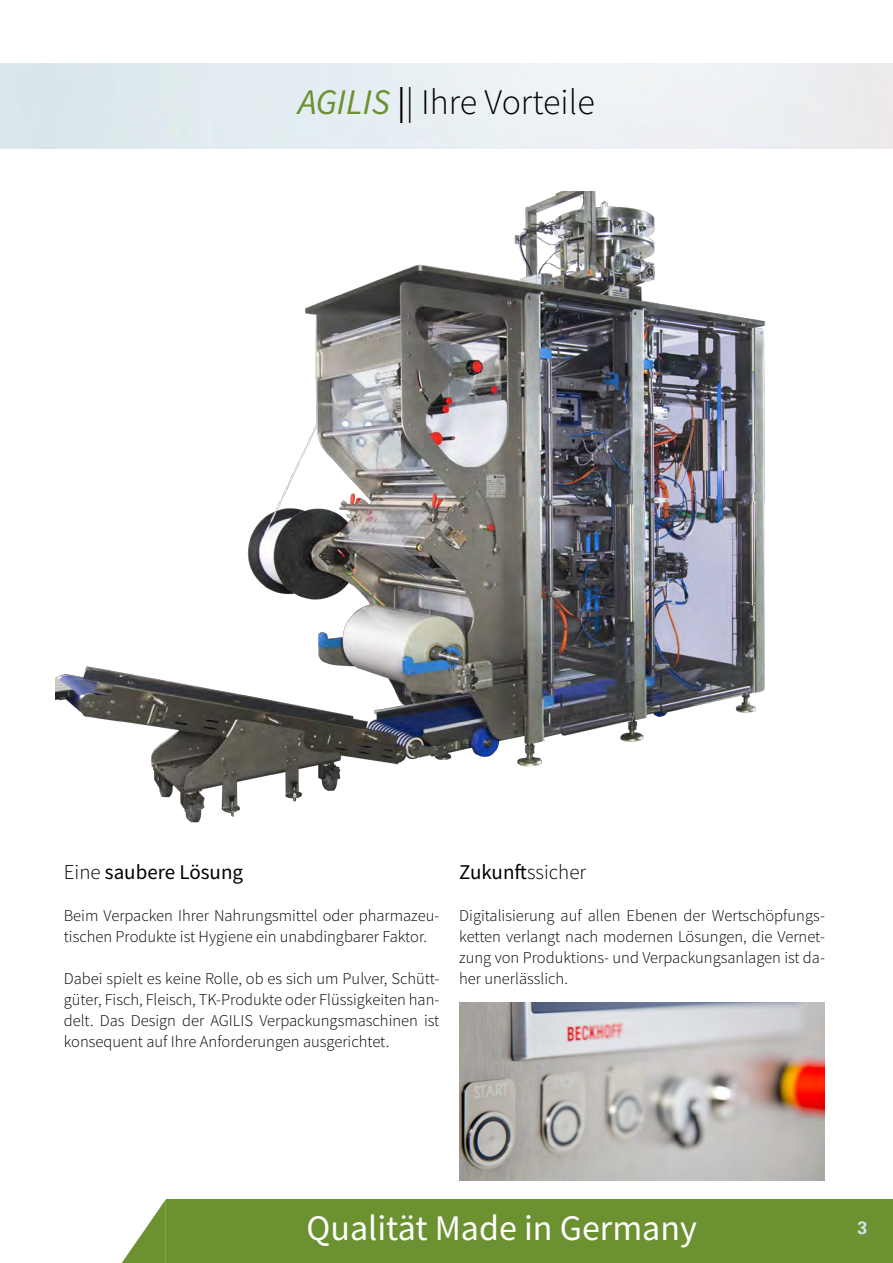
<style>
.page{position:relative;width:893px;height:1263px;background:#fff}
.page>*{position:absolute;margin:0;border:0;box-sizing:border-box;transform-origin:0 0}
.t1{font:36px "Source Sans Pro";color:#fff}
.t2{font:300 36px "Source Sans Pro";color:#000}
.t3{font:21px "Source Sans Pro";color:#000}
.t4{font:700 18px "Univers 65";color:#d7e1f4}
.t5{font:300 16.5px/21px "Source Sans Pro";color:#000;text-align:justify}
.s1{font-weight:400;font-style:italic;color:#6c9131}
.s2{font-weight:400}
.s3{font-weight:300}
</style>
<div class="page">
<div style="left:166px;top:1199px;width:727px;height:64px;background:#6c9131"></div>
<svg style="left:121px;top:1199px;width:45px;height:64px"></svg>
<img style="left:55px;top:191px;width:710px;height:632px">
<img style="left:459px;top:1002px;width:366px;height:178px">
<h1 class="t2" style="left:298px;top:80px;width:298px"><span class="s1">AGILIS</span> <span class="s2">|</span>| Ihre Vorteile</h1>
<p class="t3" style="left:64px;top:859px;width:181px"><span class="s3">Eine</span> saubere Lösung</p>
<p class="t5" style="left:64px;top:905px;width:377px">Beim Verpacken Ihrer Nahrungsmittel oder pharmazeu&shy;tischen Produkte ist Hygiene ein unabdingbarer Faktor.</p>
<p class="t5" style="left:64px;top:968px;width:377px">Dabei spielt es keine Rolle, ob es sich um Pulver, Schütt&shy;güter, Fisch, Fleisch, TK-Produkte oder Flüssigkeiten han&shy;delt. Das Design der AGILIS Verpackungsmaschinen ist konsequent auf Ihre Anforderungen ausgerichtet.</p>
<p class="t3" style="left:459px;top:859px;width:128px">Zukunft<span class="s3">ssicher</span></p>
<p class="t5" style="left:459px;top:905px;width:367px">Digitalisierung auf allen Ebenen der Wertschöpfungs&shy;ketten verlangt nach modernen Lösungen, die Vernet&shy;zung von Produktions- und Verpackungsanlagen ist da&shy;her unerlässlich.</p>
<h1 class="t1" style="left:307px;top:1205px;width:392px">Qualität Made in Germany</h1>
<p class="t4" style="left:857px;top:1216px;width:12px">3</p>
</div>
